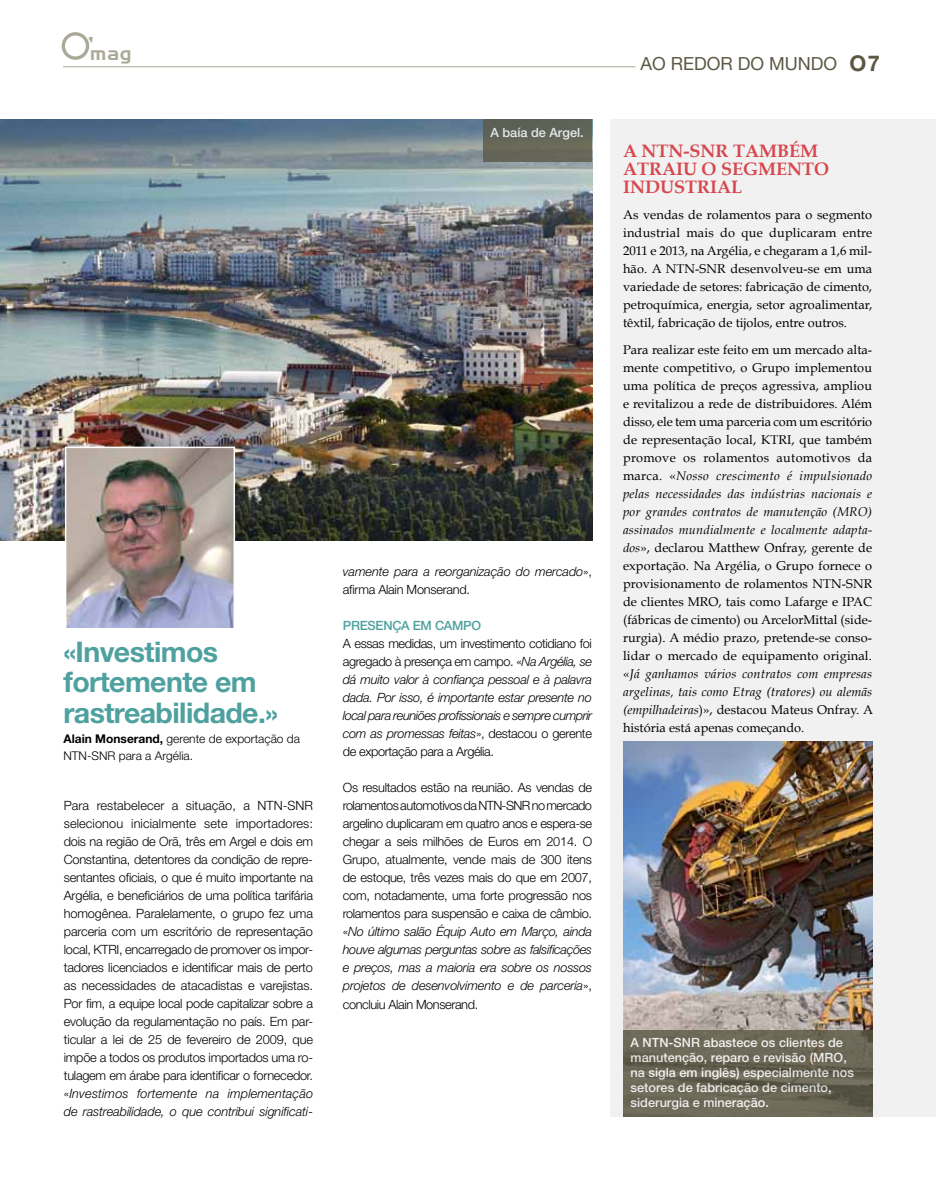
<style>
.page{position:relative;width:936px;height:1191px;background:#fff}
.page>*{position:absolute;margin:0;border:0;box-sizing:border-box;transform-origin:0 0}
.t1{font:700 28.5px/30px "Helvetica Neue";letter-spacing:-.02em;color:#4ea19f}
.t2{font:18.45px "Handel Gothic BT";color:#aaa998}
.t3{font:700 18px/18px "Book Antiqua";color:#d6484e}
.t4{font:18px "Helvetica Neue";color:#5b5945}
.t5{font:300 12.75px/18px "Helvetica Neue";letter-spacing:-.03em;color:#000;text-align:justify}
.t6{font:12.75px/18px "Book Antiqua";color:#000;text-align:justify}
.t7{font:italic 300 12.75px/18px "Helvetica Neue";letter-spacing:-.025em;color:#000}
.t8{font:500 12.75px/15px "Helvetica Neue";color:#fff}
.t9{font:500 12.75px "Helvetica Neue";letter-spacing:-.02em;color:#4ea19f}
.t10{font:300 12px/16.5px "Helvetica Neue";color:#000}
.s1{font-weight:700}
.s2{font-style:italic}
.s3{font-style:normal}
.s4{font-weight:700;font-size:21.75px}
</style>
<div class="page">
<img style="left:0;top:119px;width:592px;height:421px">
<hr style="left:63px;top:66px;width:572px;height:1px;background:#aaa998">
<div style="left:483px;top:119px;width:109px;height:43px;background:#646557"></div>
<div style="left:610px;top:119px;width:325px;height:997px;background:#f1f1f2"></div>
<svg style="left:62px;top:32px;width:27px;height:28px"></svg>
<div style="left:65px;top:36px;width:21px;height:20px;background:#fff;border-radius:50%"></div>
<img style="left:623px;top:742px;width:249px;height:287px">
<svg style="left:623px;top:1029px;width:249px;height:87px;background:#6a6655"></svg>
<img style="left:68px;top:449px;width:164px;height:177px">
<div style="left:65px;top:446px;width:170px;height:183px;border:2px solid #fff"></div>
<h2 class="t2" style="left:88px;top:42px;width:45px"><sup>’</sup>mag</h2>
<p class="t8" style="left:490px;top:124px;width:95px">A baía de Argel.</p>
<h1 class="t1" style="left:63px;top:636px;width:216px">«Investimos fortemente em rastreabilidade.»</h1>
<p class="t10" style="left:63px;top:730px;width:238px"><span class="s1">Alain Monserand,</span> gerente de exportação da<br>NTN-SNR para a Argélia.</p>
<p class="t5" style="left:64px;top:796px;width:251px">Para restabelecer a situação, a NTN-SNR selecionou inicialmente sete importadores: dois na região de Orã, três em Argel e dois em Constantina, detentores da condição de repre&shy;sentantes oficiais, o que é muito importante na Argélia, e beneficiários de uma política tarifária homogênea. Paralelamente, o grupo fez uma parceria com um escritório de representação local, KTRI, encarregado de promover os impor&shy;tadores licenciados e identificar mais de perto as necessidades de atacadistas e varejistas.<br>Por fim, a equipe local pode capitalizar sobre a evolução da regulamentação no país. Em par&shy;ticular a lei de 25 de fevereiro de 2009, que impõe a todos os produtos importados uma ro&shy;tulagem em árabe para identificar o fornecedor. «<span class="s2">Investimos fortemente na implementação de rastreabilidade, o que contribui significati-</span></p>
<p class="t7" style="left:343px;top:562px;width:251px">vamente para a reorganização do mercado<span class="s3">», afirma Alain Monserand.</span></p>
<p class="t9" style="left:343px;top:618px;width:140px">Presença em campo</p>
<p class="t7" style="left:343px;top:634px;width:251px;text-align:justify"><span class="s3">A essas medidas, um investimento cotidiano foi agregado à presença em campo. «</span>Na Argélia, se dá muito valor à confiança pessoal e à palavra dada. Por isso, é importante estar presente no local para reuniões profissionais e sempre cumprir com as promessas feitas<span class="s3">», destacou o gerente de exportação para a Argélia.</span></p>
<p class="t5" style="left:343px;top:778px;width:251px">Os resultados estão na reunião. As vendas de rolamentos automotivos da NTN-SNR no mercado argelino duplicaram em quatro anos e espera-se chegar a seis milhões de Euros em 2014. O Grupo, atualmente, vende mais de 300 itens de estoque, três vezes mais do que em 2007, com, notadamente, uma forte progressão nos rolamentos para suspensão e caixa de câmbio. «<span class="s2">No último salão Équip Auto em Março, ainda houve algumas perguntas sobre as falsificações e preços, mas a maioria era sobre os nossos projetos de desenvolvimento e de parceria</span>», concluiu Alain Monserand.</p>
<h3 class="t4" style="left:640px;top:53px;width:241px">AO REDOR DO MUNDO <span class="s4">O7</span></h3>
<h3 class="t3" style="left:623px;top:142px;width:207px;text-indent:110px">TAMBÉM<br>ATRAIU O SEGMENTO<br>INDUSTRIAL</h3>
<p class="t6" style="left:623px;top:206px;width:251px">As vendas de rolamentos para o segmento industrial mais do que duplicaram entre 2011 e 2013, na Argélia, e chegaram a 1,6 mil&shy;hão. A NTN-SNR desenvolveu-se em uma variedade de setores: fabricação de cimento, petroquímica, energia, setor agroalimentar, têxtil, fabricação de tijolos, entre outros.</p>
<p class="t6" style="left:623px;top:340px;width:251px">Para realizar este feito em um mercado alta&shy;mente competitivo, o Grupo implementou uma política de preços agressiva, ampliou e revitalizou a rede de distribuidores. Além disso, ele tem uma parceria com um escritório de representação local, KTRI, que também promove os rolamentos automotivos da marca. «<span class="s2">Nosso crescimento é impulsionado pelas necessidades das indústrias nacionais e por grandes contratos de manutenção (MRO) assinados mundialmente e localmente adapta&shy;dos</span>», declarou Matthew Onfray, gerente de exportação. Na Argélia, o Grupo fornece o provisionamento de rolamentos NTN-SNR de clientes MRO, tais como Lafarge e IPAC (fábricas de cimento) ou ArcelorMittal (side&shy;rurgia). A médio prazo, pretende-se conso&shy;lidar o mercado de equipamento original. «<span class="s2">Já ganhamos vários contratos com empresas argelinas, tais como Etrag (tratores) ou alemãs (empilhadeiras</span>)», destacou Mateus Onfray. A história está apenas começando.</p>
<h3 class="t3" style="left:623px;top:142px;width:34px">A NTN</h3>
<h3 class="t3" style="left:683px;top:142px;width:20px">-SNR</h3>
<p class="t8" style="left:630px;top:1035px;width:225px">A NTN-SNR abastece os clientes de manutenção, reparo e revisão (MRO, na sigla em inglês) especialmente nos setores de fabricação de cimento, siderurgia e mineração.</p>
</div>
